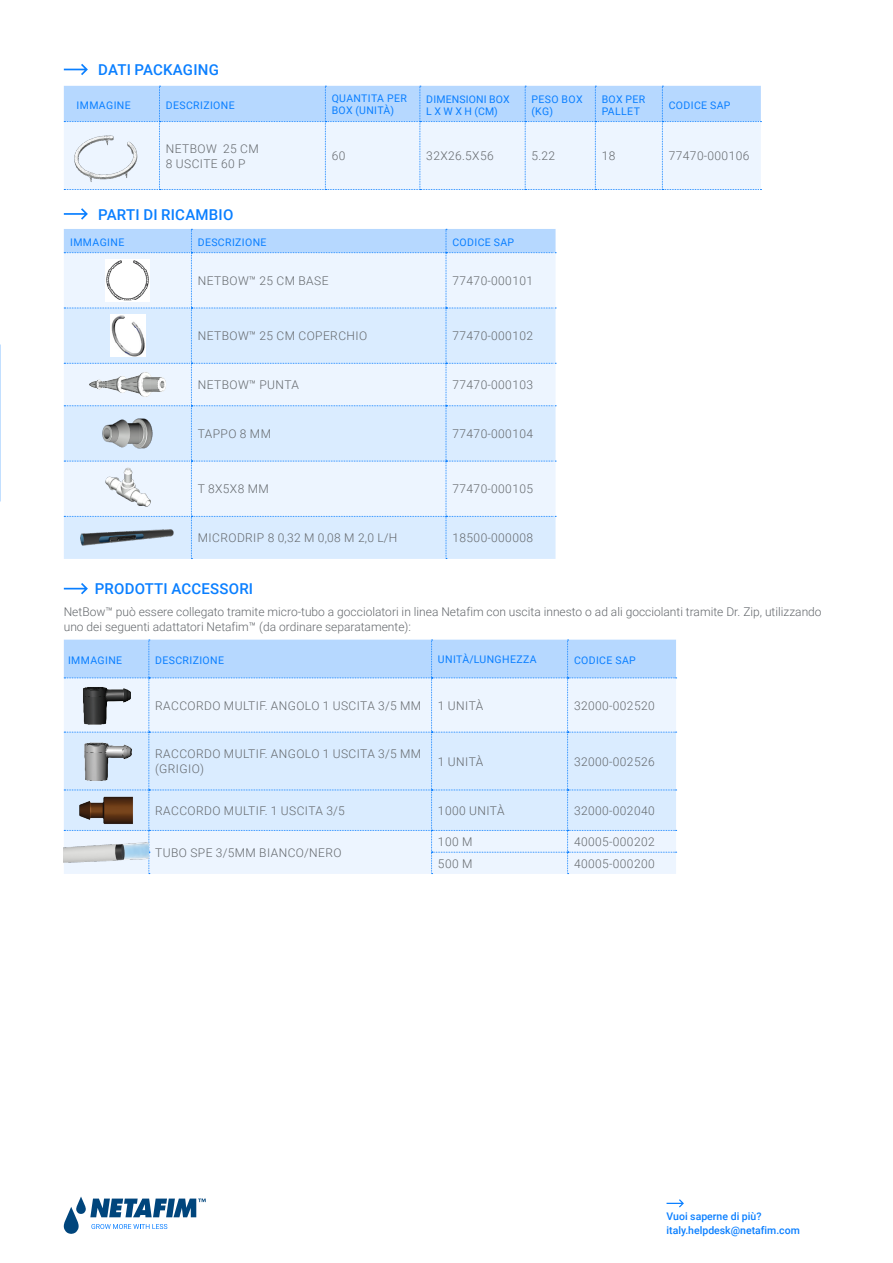
<style>
.page{position:relative;width:893px;height:1263px;background:#fff}
.page>*{position:absolute;margin:0;border:0;box-sizing:border-box;transform-origin:0 0}
.headline_regualr{font:500 15px "Roboto";letter-spacing:.015em;color:#0a7fff}
.table_cell_regular{font:300 12px/15px "Roboto";letter-spacing:.035em;color:#64686c}
.regular{font:300 12px/15px "Roboto";color:#64686c}
.table_header{font:10.5px/12px "Roboto";letter-spacing:.035em;color:#0a7fff}
.regular_indented{font:500 10.5px "Roboto";color:#0a7fff}
.table_header-2{font:10.5px "Roboto";letter-spacing:.015em;color:#0a7fff}
</style>
<div class="page">
<svg style="left:64px;top:64px;width:24px;height:11px"></svg>
<svg style="left:64px;top:208px;width:24px;height:12px"></svg>
<svg style="left:64px;top:583px;width:24px;height:11px"></svg>
<svg style="left:64px;top:86px;width:697px;height:104px;background:#d6e9ff"></svg>
<img style="left:70px;top:128px;width:70px;height:55px">
<svg style="left:64px;top:229px;width:492px;height:330px;background:#ddedff"></svg>
<img style="left:106px;top:259px;width:44px;height:43px">
<img style="left:110px;top:314px;width:35px;height:43px">
<img style="left:87px;top:370px;width:81px;height:29px">
<img style="left:101px;top:416px;width:53px;height:34px">
<img style="left:105px;top:467px;width:45px;height:40px">
<img style="left:81px;top:528px;width:93px;height:19px">
<svg style="left:64px;top:640px;width:613px;height:234px;background:#d8eafe"></svg>
<img style="left:80px;top:684px;width:52px;height:42px">
<img style="left:79px;top:738px;width:55px;height:46px">
<img style="left:79px;top:796px;width:54px;height:28px">
<img style="left:64px;top:842px;width:84px;height:21px">
<svg style="left:666px;top:1199px;width:18px;height:8px"></svg>
<svg style="left:63px;top:1196px;width:143px;height:38px"></svg>
<p class="headline_regualr" style="left:98px;top:59px;width:122px">DATI PACKAGING</p>
<p class="table_header" style="left:77px;top:99px;width:56px">IMMAGINE</p>
<p class="table_header" style="left:166px;top:99px;width:70px">DESCRIZIONE</p>
<p class="table_header" style="left:332px;top:91px;width:77px">QUANTITA PER<br>BOX (UNITÀ)</p>
<p class="table_header-2" style="left:426px;top:92px;width:85px">DIMENSIONI BOX</p>
<p class="table_header" style="left:426px;top:105px;width:73px">L X W X H (CM)</p>
<p class="table_header" style="left:531px;top:93px;width:53px">PESO BOX (KG)</p>
<p class="table_header" style="left:602px;top:93px;width:45px">BOX PER<br>PALLET</p>
<p class="table_header" style="left:669px;top:99px;width:63px">CODICE SAP</p>
<p class="table_cell_regular" style="left:166px;top:140px;width:94px">NETBOW 25 CM</p>
<p class="table_cell_regular" style="left:166px;top:155px;width:81px">8 USCITE 60 P</p>
<p class="headline_regualr" style="left:98px;top:204px;width:137px">PARTI DI RICAMBIO</p>
<p class="table_cell_regular" style="left:332px;top:148px;width:15px">60</p>
<p class="table_cell_regular" style="left:426px;top:148px;width:69px">32X26.5X56</p>
<p class="table_cell_regular" style="left:531px;top:148px;width:25px">5.22</p>
<p class="table_cell_regular" style="left:602px;top:148px;width:15px">18</p>
<p class="table_cell_regular" style="left:669px;top:148px;width:82px">77470-000106</p>
<p class="table_header" style="left:70px;top:236px;width:56px">IMMAGINE</p>
<p class="table_header" style="left:198px;top:236px;width:70px">DESCRIZIONE</p>
<p class="table_header" style="left:452px;top:236px;width:63px">CODICE SAP</p>
<p class="table_cell_regular" style="left:198px;top:273px;width:132px">NETBOW™ 25 CM BASE</p>
<p class="table_cell_regular" style="left:452px;top:273px;width:82px">77470-000101</p>
<p class="table_cell_regular" style="left:198px;top:328px;width:171px">NETBOW™ 25 CM COPERCHIO</p>
<p class="table_cell_regular" style="left:452px;top:328px;width:82px">77470-000102</p>
<p class="table_cell_regular" style="left:198px;top:377px;width:103px">NETBOW™ PUNTA</p>
<p class="table_cell_regular" style="left:452px;top:377px;width:82px">77470-000103</p>
<p class="table_cell_regular" style="left:198px;top:426px;width:75px">TAPPO 8 MM</p>
<p class="table_cell_regular" style="left:452px;top:426px;width:82px">77470-000104</p>
<p class="table_cell_regular" style="left:198px;top:481px;width:73px">T 8X5X8 MM</p>
<p class="table_cell_regular" style="left:452px;top:481px;width:82px">77470-000105</p>
<p class="table_cell_regular" style="left:198px;top:530px;width:201px">MICRODRIP 8 0,32 M 0,08 M 2,0 L/H</p>
<p class="table_cell_regular" style="left:452px;top:530px;width:82px">18500-000008</p>
<p class="headline_regualr" style="left:95px;top:578px;width:160px">PRODOTTI ACCESSORI</p>
<p class="regular" style="left:64px;top:604px;width:759px">NetBow™ può essere collegato tramite micro-tubo a gocciolatori in linea Netafim con uscita innesto o ad ali gocciolanti tramite Dr. Zip, utilizzando uno dei seguenti adattatori Netafim™ (da ordinare separatamente):</p>
<p class="table_header" style="left:68px;top:654px;width:56px">IMMAGINE</p>
<p class="table_header" style="left:155px;top:654px;width:70px">DESCRIZIONE</p>
<p class="table_header" style="left:438px;top:653px;width:100px">UNITÀ/LUNGHEZZA</p>
<p class="table_header" style="left:574px;top:654px;width:63px">CODICE SAP</p>
<p class="table_cell_regular" style="left:155px;top:697px;width:267px">RACCORDO MULTIF. ANGOLO 1 USCITA 3/5 MM</p>
<p class="table_cell_regular" style="left:438px;top:697px;width:47px">1 UNITÀ</p>
<p class="table_cell_regular" style="left:574px;top:697px;width:82px">32000-002520</p>
<p class="table_cell_regular" style="left:155px;top:746px;width:267px">RACCORDO MULTIF. ANGOLO 1 USCITA 3/5 MM (GRIGIO)</p>
<p class="table_cell_regular" style="left:438px;top:753px;width:47px">1 UNITÀ</p>
<p class="table_cell_regular" style="left:574px;top:753px;width:82px">32000-002526</p>
<p class="table_cell_regular" style="left:155px;top:802px;width:191px">RACCORDO MULTIF. 1 USCITA 3/5</p>
<p class="table_cell_regular" style="left:438px;top:802px;width:68px">1000 UNITÀ</p>
<p class="table_cell_regular" style="left:574px;top:802px;width:82px">32000-002040</p>
<p class="table_cell_regular" style="left:155px;top:844px;width:188px">TUBO SPE 3/5MM BIANCO/NERO</p>
<p class="table_cell_regular" style="left:438px;top:833px;width:36px">100 M</p>
<p class="table_cell_regular" style="left:574px;top:833px;width:82px">40005-000202</p>
<p class="table_cell_regular" style="left:438px;top:855px;width:36px">500 M</p>
<p class="table_cell_regular" style="left:574px;top:855px;width:82px">40005-000200</p>
<p class="regular_indented" style="left:666px;top:1209px;width:96px">Vuoi saperne di più?</p>
<p class="regular_indented" style="left:666px;top:1223px;width:135px">italy.helpdesk@netafim.com</p>
</div>
